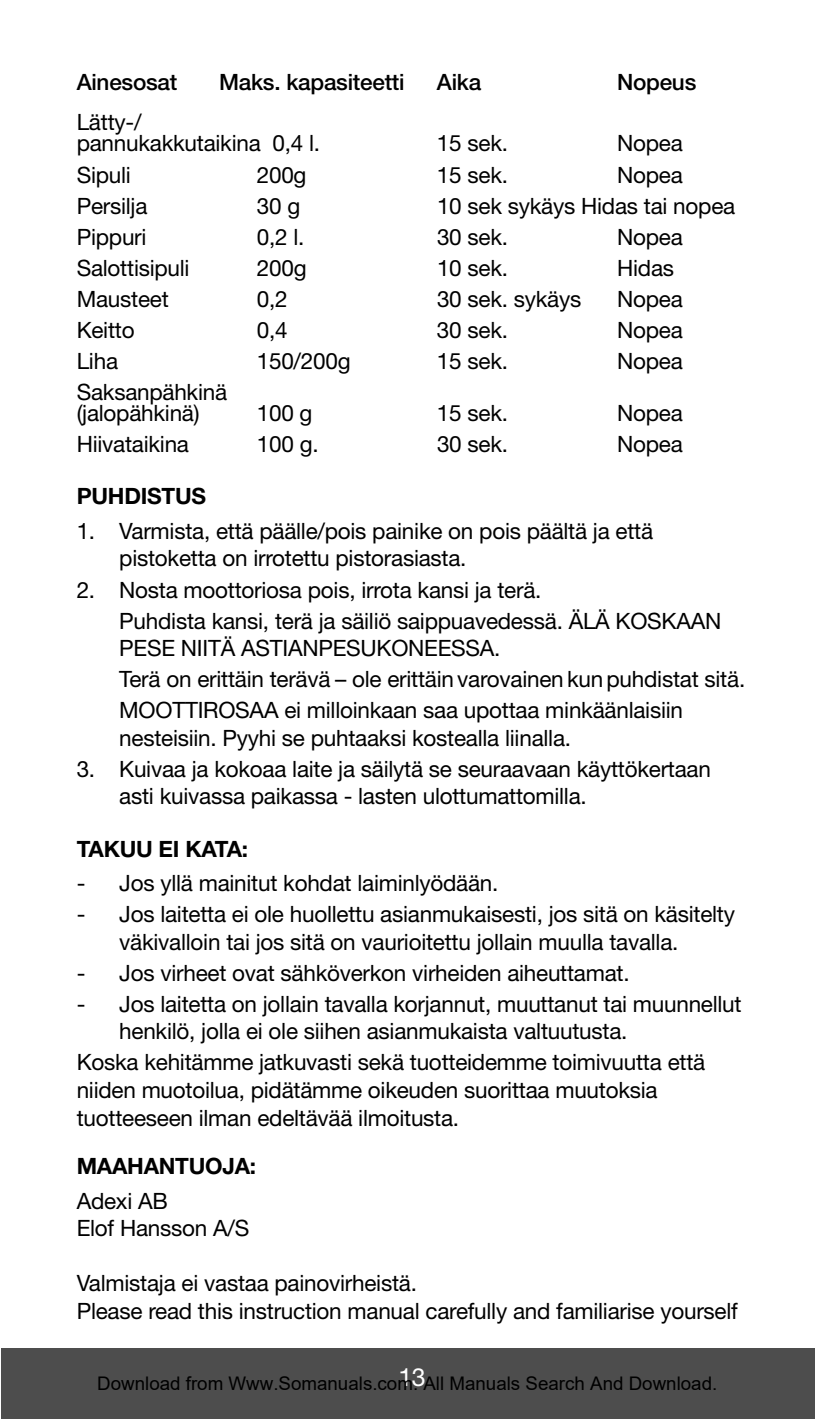
<style>
.page{position:relative;width:815px;height:1419px;background:#fff}
.page>*{position:absolute;margin:0;border:0;box-sizing:border-box;transform-origin:0 0}
.t1{font:25px "Helvetica Neue";color:#fff}
.t2{font:22.5px/27.5px "Helvetica Neue";letter-spacing:-.01em;color:#000}
.t3{font:500 22.5px "Helvetica Neue";letter-spacing:-.01em;color:#000}
.t4{font:700 22.5px "Helvetica Neue";letter-spacing:-.01em;color:#000}
.t5{font:18.75px "Arial";color:#000}
</style>
<div class="page">
<div style="left:1px;top:1348px;width:813px;height:70px;background:#4d4d4d"></div>
<p class="t3" style="left:77px;top:74px;width:102px">Ainesosat</p>
<p class="t3" style="left:219px;top:74px;width:187px">Maks. kapasiteetti</p>
<p class="t3" style="left:437px;top:74px;width:46px">Aika</p>
<p class="t3" style="left:617px;top:74px;width:81px">Nopeus</p>
<p class="t2" style="left:77px;top:114px;width:245px;line-height:21px">Lätty-/ pannukakkutaikina 0,4 l.</p>
<p class="t2" style="left:437px;top:132px;width:73px">15 sek.</p>
<p class="t2" style="left:617px;top:132px;width:67px">Nopea</p>
<p class="t2" style="left:77px;top:163px;width:56px">Sipuli</p>
<p class="t2" style="left:257px;top:163px;width:51px">200g</p>
<p class="t2" style="left:437px;top:163px;width:73px">15 sek.</p>
<p class="t2" style="left:617px;top:163px;width:67px">Nopea</p>
<p class="t2" style="left:77px;top:194px;width:72px">Persilja</p>
<p class="t2" style="left:257px;top:194px;width:45px">30 g</p>
<p class="t2" style="left:437px;top:194px;width:300px">10 sek sykäys Hidas tai nopea</p>
<p class="t2" style="left:77px;top:225px;width:71px">Pippuri</p>
<p class="t2" style="left:257px;top:225px;width:49px">0,2 l.</p>
<p class="t2" style="left:437px;top:225px;width:73px">30 sek.</p>
<p class="t2" style="left:617px;top:225px;width:67px">Nopea</p>
<p class="t2" style="left:77px;top:256px;width:114px">Salottisipuli</p>
<p class="t2" style="left:257px;top:256px;width:51px">200g</p>
<p class="t2" style="left:437px;top:256px;width:73px">10 sek.</p>
<p class="t2" style="left:617px;top:256px;width:58px">Hidas</p>
<p class="t2" style="left:77px;top:287px;width:94px">Mausteet</p>
<p class="t2" style="left:257px;top:287px;width:32px">0,2</p>
<p class="t2" style="left:437px;top:287px;width:146px">30 sek. sykäys</p>
<p class="t2" style="left:617px;top:287px;width:67px">Nopea</p>
<p class="t2" style="left:77px;top:318px;width:59px">Keitto</p>
<p class="t2" style="left:257px;top:318px;width:32px">0,4</p>
<p class="t2" style="left:437px;top:318px;width:73px">30 sek.</p>
<p class="t2" style="left:617px;top:318px;width:67px">Nopea</p>
<p class="t2" style="left:77px;top:349px;width:43px">Liha</p>
<p class="t2" style="left:257px;top:349px;width:95px">150/200g</p>
<p class="t2" style="left:437px;top:349px;width:73px">15 sek.</p>
<p class="t2" style="left:617px;top:349px;width:67px">Nopea</p>
<p class="t2" style="left:77px;top:383px;width:152px;line-height:21px">Saksanpähkinä (jalopähkinä)</p>
<p class="t2" style="left:257px;top:401px;width:57px">100 g</p>
<p class="t2" style="left:437px;top:401px;width:73px">15 sek.</p>
<p class="t2" style="left:617px;top:401px;width:67px">Nopea</p>
<p class="t2" style="left:77px;top:432px;width:114px">Hiivataikina</p>
<p class="t2" style="left:257px;top:432px;width:63px">100 g.</p>
<p class="t2" style="left:437px;top:432px;width:73px">30 sek.</p>
<p class="t2" style="left:617px;top:432px;width:67px">Nopea</p>
<p class="t4" style="left:77px;top:488px;width:131px">PUHDISTUS</p>
<p class="t2" style="left:119px;top:519px;width:535px;text-indent:-43px">1. Varmista, että päälle/pois painike on pois päältä ja että pistoketta on irrotettu pistorasiasta.</p>
<p class="t2" style="left:119px;top:576px;width:603px;line-height:31px;text-indent:-43px">2. Nosta moottoriosa pois, irrota kansi ja terä.<br>Puhdista kansi, terä ja säiliö saippuavedessä. ÄLÄ KOSKAAN</p>
<p class="t2" style="left:119px;top:634px;width:627px;line-height:31px">PESE NIITÄ ASTIANPESUKONEESSA.<br>Terä on erittäin terävä – ole erittäin varovainen kun puhdistat sitä.<br>MOOTTIROSAA ei milloinkaan saa upottaa minkäänlaisiin</p>
<p class="t2" style="left:119px;top:726px;width:453px">nesteisiin. Pyyhi se puhtaaksi kostealla liinalla.</p>
<p class="t2" style="left:119px;top:757px;width:593px;text-indent:-43px">3. Kuivaa ja kokoaa laite ja säilytä se seuraavaan käyttökertaan asti kuivassa paikassa - lasten ulottumattomilla.</p>
<p class="t4" style="left:77px;top:840px;width:173px">TAKUU EI KATA:</p>
<p class="t2" style="left:77px;top:871px;width:423px">- Jos yllä mainitut kohdat laiminlyödään.</p>
<p class="t2" style="left:119px;top:902px;width:617px;text-indent:-43px">- Jos laitetta ei ole huollettu asianmukaisesti, jos sitä on käsitelty väkivalloin tai jos sitä on vaurioitettu jollain muulla tavalla.</p>
<p class="t2" style="left:77px;top:961px;width:554px">- Jos virheet ovat sähköverkon virheiden aiheuttamat.</p>
<p class="t2" style="left:119px;top:992px;width:623px;text-indent:-43px">- Jos laitetta on jollain tavalla korjannut, muuttanut tai muunnellut henkilö, jolla ei ole siihen asianmukaista valtuutusta.</p>
<p class="t2" style="left:77px;top:1050px;width:630px">Koska kehitämme jatkuvasti sekä tuotteidemme toimivuutta että niiden muotoilua, pidätämme oikeuden suorittaa muutoksia tuotteeseen ilman edeltävää ilmoitusta.</p>
<p class="t4" style="left:77px;top:1158px;width:181px">MAAHANTUOJA:</p>
<p class="t2" style="left:77px;top:1189px;width:174px">Adexi AB<br>Elof Hansson A/S</p>
<p class="t2" style="left:77px;top:1271px;width:662px">Valmistaja ei vastaa painovirheistä.<br>Please read this instruction manual carefully and familiarise yourself</p>
<p class="t1" style="left:398px;top:1368px;width:29px">13</p>
<p class="t5" style="left:97px;top:1372px;width:621px">Download from Www.Somanuals.com. All Manuals Search And Download.</p>
</div>
